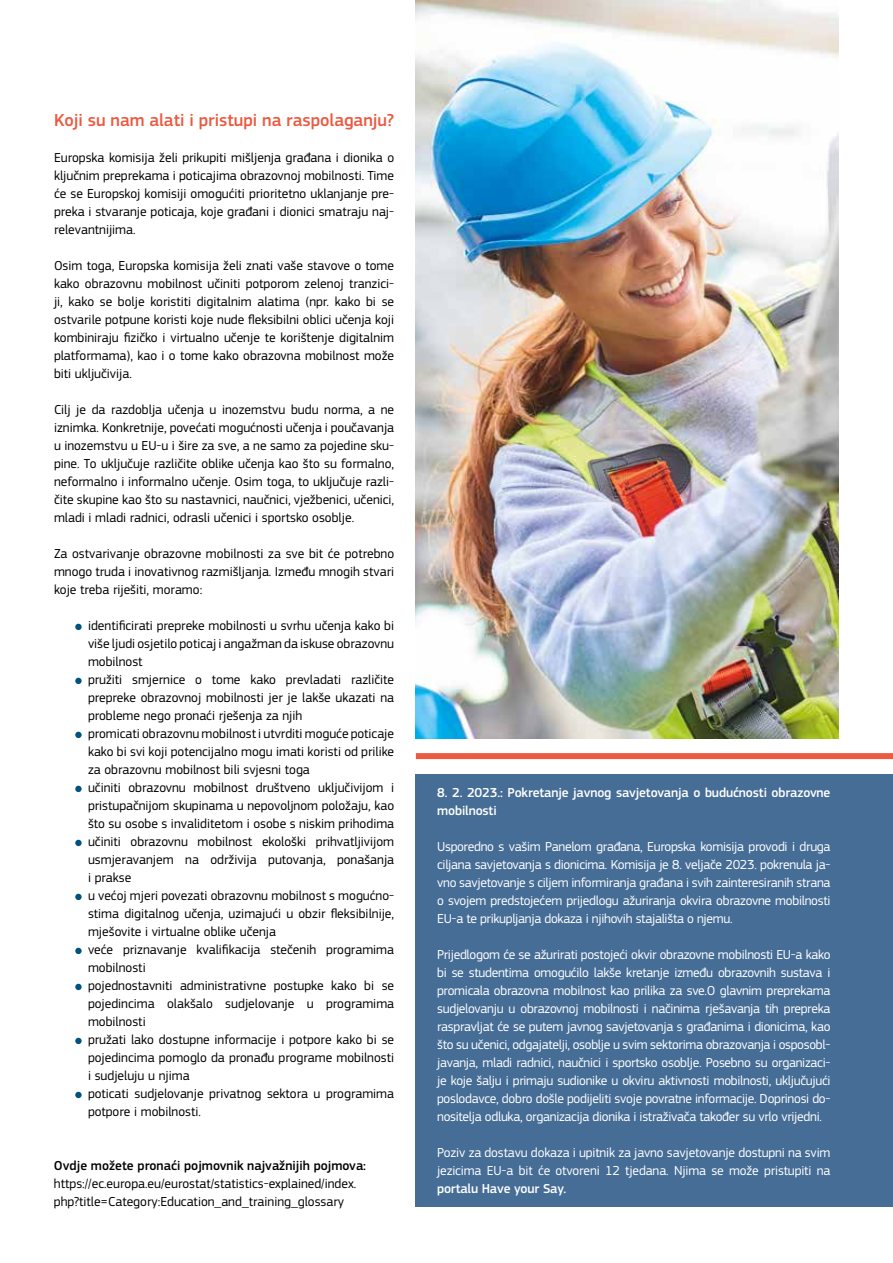
<style>
.page{position:relative;width:893px;height:1263px;background:#fff}
.page>*{position:absolute;margin:0;border:0;box-sizing:border-box;transform-origin:0 0}
.t1{font:500 18px "EC Square Sans Pro";color:#eb5a41}
.t2{font:13.5px/18px "EC Square Sans Pro";color:#000;text-align:justify}
.t3{font:13.5px/18px "EC Square Sans Pro";letter-spacing:-.01em;color:#fff;text-align:justify}
.t4{font:500 13.5px/18px "EC Square Sans Pro";letter-spacing:-.01em;color:#fff}
.t5{font:500 13.5px "EC Square Sans Pro";color:#000}
</style>
<div class="page">
<div style="left:75px;top:624px;width:7px;height:6px;background:#005380;border-radius:50%"></div>
<div style="left:75px;top:678px;width:7px;height:6px;background:#005380;border-radius:50%"></div>
<div style="left:75px;top:732px;width:7px;height:6px;background:#005380;border-radius:50%"></div>
<div style="left:75px;top:786px;width:7px;height:6px;background:#005380;border-radius:50%"></div>
<div style="left:75px;top:840px;width:7px;height:6px;background:#005380;border-radius:50%"></div>
<div style="left:75px;top:894px;width:7px;height:6px;background:#005380;border-radius:50%"></div>
<div style="left:75px;top:948px;width:7px;height:6px;background:#005380;border-radius:50%"></div>
<div style="left:75px;top:984px;width:7px;height:6px;background:#005380;border-radius:50%"></div>
<div style="left:75px;top:1038px;width:7px;height:6px;background:#005380;border-radius:50%"></div>
<div style="left:75px;top:1092px;width:7px;height:6px;background:#005380;border-radius:50%"></div>
<div style="left:415px;top:774px;width:478px;height:432px;background:#466d96"></div>
<img style="left:415px;top:0;width:424px;height:738px">
<div style="left:416px;top:753px;width:477px;height:6px;background:#eb5a41"></div>
<h1 class="t1" style="left:54px;top:110px;width:342px">Koji su nam alati i pristupi na raspolaganju?</h1>
<p class="t2" style="left:54px;top:149px;width:342px">Europska komisija želi prikupiti mišljenja građana i dionika o ključnim preprekama i poticajima obrazovnoj mobilnosti. Time će se Europskoj komisiji omogućiti prioritetno uklanjanje pre&shy;preka i stvaranje poticaja, koje građani i dionici smatraju naj&shy;relevantnijima.</p>
<p class="t2" style="left:54px;top:257px;width:342px">Osim toga, Europska komisija želi znati vaše stavove o tome kako obrazovnu mobilnost učiniti potporom zelenoj tranzici&shy;ji, kako se bolje koristiti digitalnim alatima (npr. kako bi se ostvarile potpune koristi koje nude fleksibilni oblici učenja koji kombiniraju fizičko i virtualno učenje te korištenje digitalnim platformama), kao i o tome kako obrazovna mobilnost može biti uključivija.</p>
<p class="t2" style="left:54px;top:401px;width:342px">Cilj je da razdoblja učenja u inozemstvu budu norma, a ne iznimka. Konkretnije, povećati mogućnosti učenja i poučavanja u inozemstvu u EU-u i šire za sve, a ne samo za pojedine sku&shy;pine. To uključuje različite oblike učenja kao što su formalno, neformalno i informalno učenje. Osim toga, to uključuje razli&shy;čite skupine kao što su nastavnici, naučnici, vježbenici, učenici, mladi i mladi radnici, odrasli učenici i sportsko osoblje.</p>
<p class="t2" style="left:54px;top:545px;width:342px">Za ostvarivanje obrazovne mobilnosti za sve bit će potrebno mnogo truda i inovativnog razmišljanja. Između mnogih stvari koje treba riješiti, moramo:</p>
<p class="t2" style="left:88px;top:617px;width:308px;text-align:left">identificirati prepreke mobilnosti u svrhu učenja kako bi više ljudi osjetilo poticaj i angažman da iskuse obrazovnu mobilnost<br>pružiti smjernice o tome kako prevladati različite prepreke obrazovnoj mobilnosti jer je lakše ukazati na probleme nego pronaći rješenja za njih<br>promicati obrazovnu mobilnost i utvrditi moguće poticaje kako bi svi koji potencijalno mogu imati koristi od prilike za obrazovnu mobilnost bili svjesni toga<br>učiniti obrazovnu mobilnost društveno uključivijom i pristupačnijom skupinama u nepovoljnom položaju, kao što su osobe s invaliditetom i osobe s niskim prihodima učiniti obrazovnu mobilnost ekološki prihvatljivijom usmjeravanjem na održivija putovanja, ponašanja i prakse<br>u većoj mjeri povezati obrazovnu mobilnost s mogućno&shy;stima digitalnog učenja, uzimajući u obzir fleksibilnije, mješovite i virtualne oblike učenja<br>veće priznavanje kvalifikacija stečenih programima mobilnosti<br>pojednostavniti administrativne postupke kako bi se pojedincima olakšalo sudjelovanje u programima mobilnosti<br>pružati lako dostupne informacije i potpore kako bi se pojedincima pomoglo da pronađu programe mobilnosti i sudjeluju u njima<br>poticati sudjelovanje privatnog sektora u programima potpore i mobilnosti.</p>
<p class="t5" style="left:54px;top:1158px;width:314px">Ovdje možete pronaći pojmovnik najvažnijih pojmova:</p>
<p class="t2" style="left:54px;top:1175px;width:304px">https://ec.europa.eu/eurostat/statistics-explained/index. php?title=Category:Education_and_training_glossary</p>
<p class="t4" style="left:437px;top:784px;width:395px">8. 2. 2023.: Pokretanje javnog savjetovanja o budućnosti obrazovne mobilnosti</p>
<p class="t3" style="left:437px;top:838px;width:395px">Usporedno s vašim Panelom građana, Europska komisija provodi i druga ciljana savjetovanja s dionicima. Komisija je 8. veljače 2023. pokrenula ja&shy;vno savjetovanje s ciljem informiranja građana i svih zainteresiranih strana o svojem predstojećem prijedlogu ažuriranja okvira obrazovne mobilnosti EU-a te prikupljanja dokaza i njihovih stajališta o njemu.</p>
<p class="t3" style="left:437px;top:946px;width:395px">Prijedlogom će se ažurirati postojeći okvir obrazovne mobilnosti EU-a kako bi se studentima omogućilo lakše kretanje između obrazovnih sustava i promicala obrazovna mobilnost kao prilika za sve.O glavnim preprekama sudjelovanju u obrazovnoj mobilnosti i načinima rješavanja tih prepreka raspravljat će se putem javnog savjetovanja s građanima i dionicima, kao što su učenici, odgajatelji, osoblje u svim sektorima obrazovanja i osposobl&shy;javanja, mladi radnici, naučnici i sportsko osoblje. Posebno su organizaci&shy;je koje šalju i primaju sudionike u okviru aktivnosti mobilnosti, uključujući poslodavce, dobro došle podijeliti svoje povratne informacije. Doprinosi do&shy;nositelja odluka, organizacija dionika i istraživača također su vrlo vrijedni.</p>
<p class="t3" style="left:437px;top:1144px;width:395px">Poziv za dostavu dokaza i upitnik za javno savjetovanje dostupni na svim jezicima EU-a bit će otvoreni 12 tjedana. Njima se može pristupiti na</p>
<p class="t4" style="left:437px;top:1180px;width:131px">portalu Have your Say.</p>
</div>
